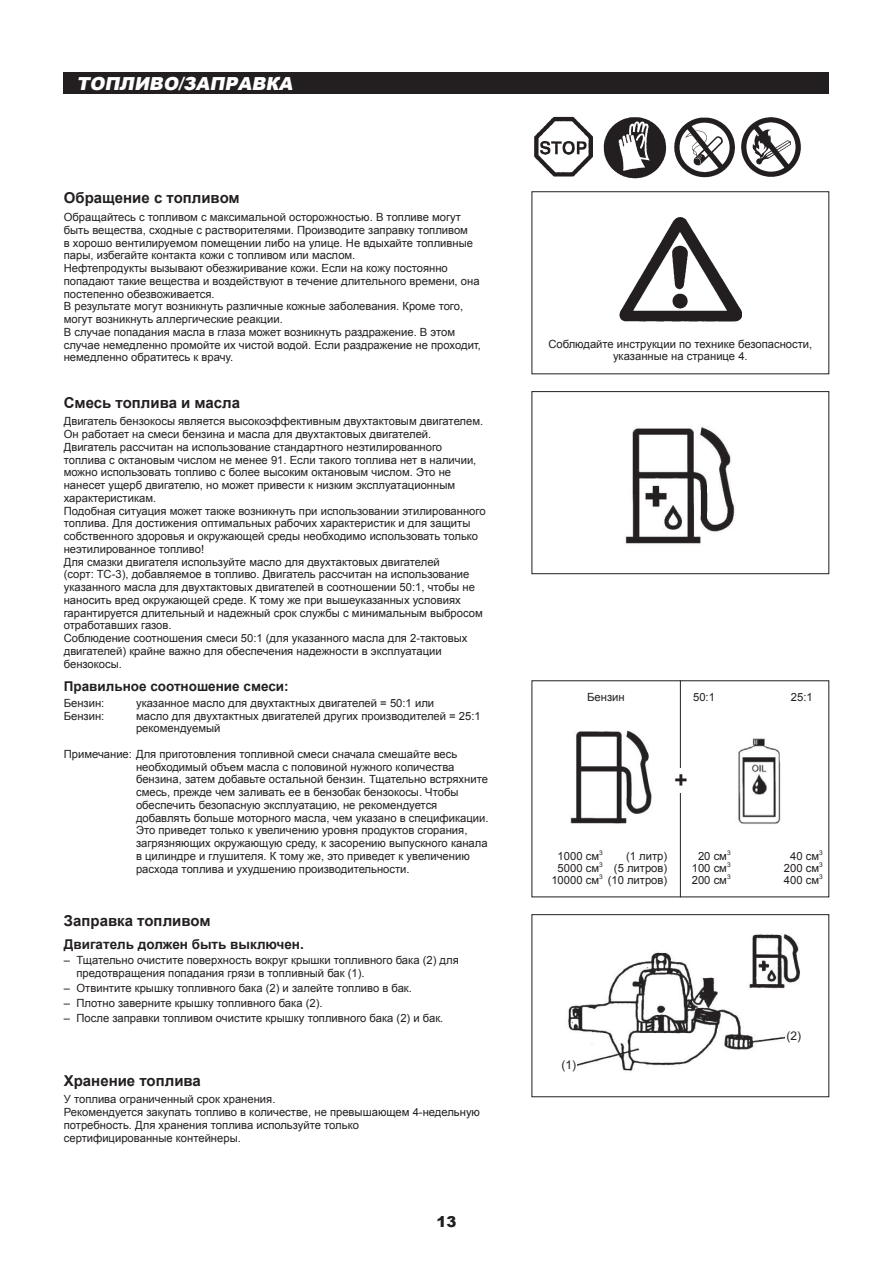
<style>
.page{position:relative;width:893px;height:1263px;background:#fff}
.page>*{position:absolute;margin:0;border:0;box-sizing:border-box;transform-origin:0 0}
.t1{font:700 22.5px "Arial";color:#231f20}
.t2{font:italic 900 18px "Arial";color:#fff}
.t3{font:700 15px "Arial";color:#231f20}
.t4{font:900 15px "Arial";color:#231f20}
.t5{font:700 13.5px "Arial";color:#231f20}
.t6{font:12px "Arial";color:#231f20}
.t7{font:11.25px/12.8px "Arial";color:#231f20}
.t8{font:6.6px "Arial";color:#231f20}
</style>
<div class="page">
<div style="left:531px;top:914px;width:298px;height:183px;border:1px solid #231f20"></div>
<div style="left:531px;top:191px;width:298px;height:183px;border:1px solid #231f20"></div>
<div style="left:64px;top:72px;width:765px;height:22px;background:#231f20"></div>
<div style="left:531px;top:391px;width:298px;height:183px;border:1px solid #231f20"></div>
<hr style="left:680px;top:680px;width:1px;height:217px;background:#231f20">
<img style="left:534px;top:116px;width:133px;height:63px">
<img style="left:674px;top:117px;width:61px;height:61px">
<img style="left:741px;top:117px;width:60px;height:60px">
<img style="left:619px;top:217px;width:123px;height:105px">
<img style="left:625px;top:427px;width:110px;height:117px">
<img style="left:570px;top:730px;width:82px;height:94px">
<img style="left:738px;top:738px;width:43px;height:86px">
<img style="left:568px;top:934px;width:232px;height:137px">
<div style="left:786px;top:1032px;width:20px;height:20px;background:#fff"></div>
<div style="left:558px;top:1057px;width:19px;height:20px;background:#fff"></div>
<div style="left:665px;top:768px;width:32px;height:25px;background:#fff"></div>
<h2 class="t2" style="left:77px;top:70px;width:222px">ТОПЛИВО/ЗАПРАВКА</h2>
<h3 class="t3" style="left:64px;top:188px;width:177px">Обращение с топливом</h3>
<p class="t7" style="left:64px;top:211px;width:419px">Обращайтесь с топливом с максимальной осторожностью. В топливе могут быть вещества, сходные с растворителями. Производите заправку топливом<br>в хорошо вентилируемом помещении либо на улице. Не вдыхайте топливные пары, избегайте контакта кожи с топливом или маслом.<br>Нефтепродукты вызывают обезжиривание кожи. Если на кожу постоянно попадают такие вещества и воздействуют в течение длительного времени, она постепенно обезвоживается.<br>В результате могут возникнуть различные кожные заболевания. Кроме того, могут возникнуть аллергические реакции.<br>В случае попадания масла в глаза может возникнуть раздражение. В этом случае немедленно промойте их чистой водой. Если раздражение не проходит, немедленно обратитесь к врачу.</p>
<h3 class="t3" style="left:64px;top:392px;width:178px">Смесь топлива и масла</h3>
<p class="t7" style="left:64px;top:415px;width:423px">Двигатель бензокосы является высокоэффективным двухтактовым двигателем.<br>Он работает на смеси бензина и масла для двухтактовых двигателей.<br>Двигатель рассчитан на использование стандартного неэтилированного топлива с октановым числом не менее 91. Если такого топлива нет в наличии, можно использовать топливо с более высоким октановым числом. Это не нанесет ущерб двигателю, но может привести к низким эксплуатационным характеристикам.<br>Подобная ситуация может также возникнуть при использовании этилированного топлива. Для достижения оптимальных рабочих характеристик и для защиты собственного здоровья и окружающей среды необходимо использовать только неэтилированное топливо!<br>Для смазки двигателя используйте масло для двухтактовых двигателей<br>(сорт: TC-3), добавляемое в топливо. Двигатель рассчитан на использование указанного масла для двухтактовых двигателей в соотношении 50:1, чтобы не наносить вред окружающей среде. К тому же при вышеуказанных условиях гарантируется длительный и надежный срок службы с минимальным выбросом отработавших газов.<br>Соблюдение соотношения смеси 50:1 (для указанного масла для 2-тактовых двигателей) крайне важно для обеспечения надежности в эксплуатации бензокосы.</p>
<p class="t5" style="left:64px;top:677px;width:226px">Правильное соотношение смеси:</p>
<p class="t7" style="left:64px;top:697px;width:42px">Бензин:</p>
<p class="t7" style="left:136px;top:697px;width:300px">указанное масло для двухтактных двигателей = 50:1 или</p>
<p class="t7" style="left:64px;top:709px;width:42px">Бензин:</p>
<p class="t7" style="left:136px;top:709px;width:346px">масло для двухтактных двигателей других производителей = 25:1 рекомендуемый</p>
<p class="t7" style="left:136px;top:748px;width:354px;text-indent:-72px">Примечание: Для приготовления топливной смеси сначала смешайте весь необходимый объем масла с половиной нужного количества бензина, затем добавьте остальной бензин. Тщательно встряхните смесь, прежде чем заливать ее в бензобак бензокосы. Чтобы обеспечить безопасную эксплуатацию, не рекомендуется добавлять больше моторного масла, чем указано в спецификации.<br>Это приведет только к увеличению уровня продуктов сгорания, загрязняющих окружающую среду, к засорению выпускного канала в цилиндре и глушителя. К тому же, это приведет к увеличению расхода топлива и ухудшению производительности.</p>
<h3 class="t3" style="left:64px;top:911px;width:148px">Заправка топливом</h3>
<p class="t5" style="left:64px;top:935px;width:242px">Двигатель должен быть выключен.</p>
<p class="t7" style="left:77px;top:954px;width:384px;text-indent:-13px">– Тщательно очистите поверхность вокруг крышки топливного бака (2) для предотвращения попадания грязи в топливный бак (1).</p>
<p class="t7" style="left:64px;top:982px;width:350px">– Отвинтите крышку топливного бака (2) и залейте топливо в бак.</p>
<p class="t7" style="left:64px;top:996px;width:260px">– Плотно заверните крышку топливного бака (2).</p>
<p class="t7" style="left:64px;top:1011px;width:381px">– После заправки топливом очистите крышку топливного бака (2) и бак.</p>
<h3 class="t3" style="left:64px;top:1070px;width:139px">Хранение топлива</h3>
<p class="t7" style="left:64px;top:1093px;width:418px">У топлива ограниченный срок хранения.<br>Рекомендуется закупать топливо в количестве, не превышающем 4-недельную потребность. Для хранения топлива используйте только<br>сертифицированные контейнеры.</p>
<h3 class="t4" style="left:436px;top:1210px;width:22px">13</h3>
<p class="t7" style="left:548px;top:338px;width:265px;line-height:12px;text-align:center">Соблюдайте инструкции по технике безопасности, указанные на странице 4.</p>
<p class="t7" style="left:587px;top:691px;width:39px">Бензин</p>
<p class="t7" style="left:693px;top:691px;width:23px">50:1</p>
<h1 class="t1" style="left:675px;top:765px;width:15px">+</h1>
<p class="t7" style="left:558px;top:850px;width:43px">1000 см</p>
<p class="t8" style="left:599px;top:848px;width:5px">3</p>
<p class="t7" style="left:626px;top:850px;width:43px">(1 литр)</p>
<p class="t7" style="left:558px;top:862px;width:43px">5000 см</p>
<p class="t8" style="left:599px;top:860px;width:5px">3</p>
<p class="t7" style="left:614px;top:862px;width:55px">(5 литров)</p>
<p class="t7" style="left:551px;top:874px;width:49px">10000 см</p>
<p class="t8" style="left:599px;top:872px;width:5px">3</p>
<p class="t7" style="left:608px;top:874px;width:61px">(10 литров)</p>
<p class="t7" style="left:698px;top:850px;width:31px">20 см</p>
<p class="t8" style="left:727px;top:848px;width:5px">3</p>
<p class="t7" style="left:692px;top:862px;width:37px">100 см</p>
<p class="t8" style="left:727px;top:860px;width:5px">3</p>
<p class="t7" style="left:692px;top:874px;width:37px">200 см</p>
<p class="t8" style="left:727px;top:872px;width:5px">3</p>
<p class="t7" style="left:791px;top:691px;width:23px">25:1</p>
<p class="t7" style="left:790px;top:850px;width:31px">40 см</p>
<p class="t8" style="left:819px;top:848px;width:5px">3</p>
<p class="t7" style="left:784px;top:862px;width:37px">200 см</p>
<p class="t8" style="left:819px;top:860px;width:5px">3</p>
<p class="t7" style="left:784px;top:874px;width:37px">400 см</p>
<p class="t8" style="left:819px;top:872px;width:5px">3</p>
<p class="t6" style="left:561px;top:1057px;width:16px">(1)</p>
<p class="t6" style="left:786px;top:1028px;width:16px">(2)</p>
</div>
